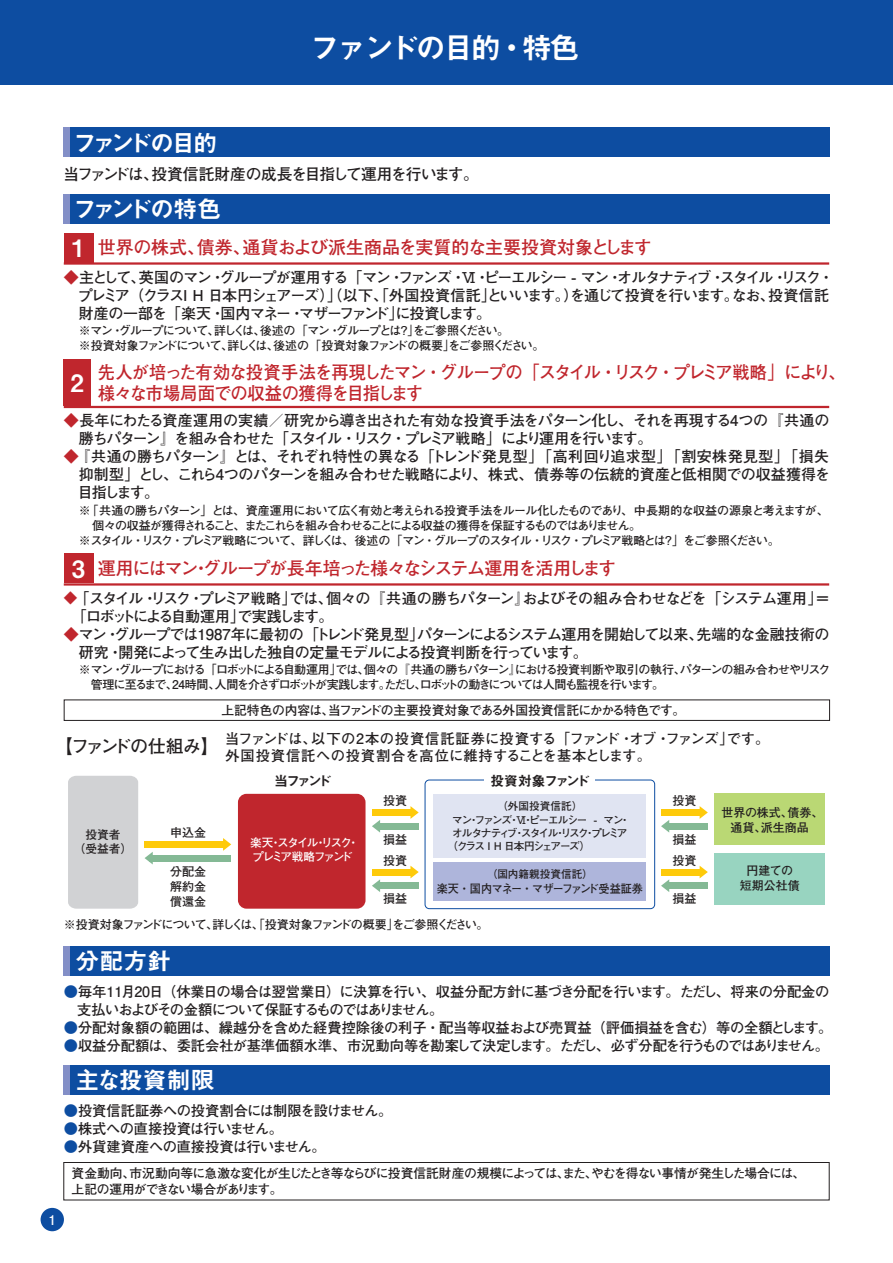
<style>
.page{position:relative;width:893px;height:1263px;background:#fff}
.page>*{position:absolute;margin:0;border:0;box-sizing:border-box;transform-origin:0 0}
.t1{font:30px "Midashi Go Pr 5 MB31";letter-spacing:-.075em;color:#fff}
.t2{font:24px "Midashi Go Pr 5 MB31";letter-spacing:-.065em;color:#fff}
.t3{font:24px "Midashi Go Pr 5 MB31";letter-spacing:-.16em;color:#fff}
.t4{font:24px "Midashi Go Pr 5 MB31";letter-spacing:-.13em;color:#fff}
.t5{font:700 18px/21px "Futo Go B101 Pr 5";letter-spacing:-.055em;color:#c0262d;scale:.96 1}
.t6{font:700 18px "Futo Go B101 Pr 5";letter-spacing:-.005em;color:#c0262d}
.t7{font:700 18px "Futo Go B101 Pr 5";letter-spacing:-.085em;color:#c0262d}
.t8{font:700 18px "Futo Go B101 Pr 5";letter-spacing:-.09em;color:#231f20}
.t9{font:700 15.75px "Futo Go B101 Pr 5";letter-spacing:-.075em;color:#231f20}
.t10{font:700 15px/18px "Futo Go B101 Pr 5";letter-spacing:-.07em;color:#231f20}
.t11{font:700 14.25px/18px "Futo Go B101 Pr 5";letter-spacing:-.055em;color:#231f20}
.t12{font:700 14.25px "Futo Go B101 Pr 5";letter-spacing:-.02em;color:#231f20}
.t13{font:700 14.25px/16.8px "Futo Go B101 Pr 5";letter-spacing:.01em;color:#231f20}
.t14{font:13.8px "Midashi Go Pr 5 MB31";letter-spacing:-.095em;color:#231f20}
.t15{font:13.8px "Midashi Go Pr 5 MB31";letter-spacing:-.215em;color:#231f20}
.t16{font:700 13.5px "Futo Go B101 Pr 5";color:#fff}
.t17{font:700 12.75px/15.8px "Futo Go B101 Pr 5";letter-spacing:-.055em;color:#231f20}
.t18{font:700 12.75px "Futo Go B101 Pr 5";letter-spacing:-.02em;color:#231f20}
.t19{font:700 12px/15px "Futo Go B101 Pr 5";letter-spacing:-.09em;color:#231f20}
.t20{font:700 12px "Futo Go B101 Pr 5";letter-spacing:-.07em;color:#231f20}
.t21{font:700 12px "Futo Go B101 Pr 5";letter-spacing:-.135em;color:#231f20}
.t22{font:700 12px/14.4px "Futo Go B101 Pr 5";color:#231f20;text-align:center}
.t23{font:700 11.7px/14.4px "Futo Go B101 Pr 5";letter-spacing:-.16em;color:#fff}
.t24{font:700 11.7px "Futo Go B101 Pr 5";letter-spacing:-.07em;color:#231f20;scale:.95 1}
.t25{font:700 11.7px/14.4px "Futo Go B101 Pr 5";letter-spacing:-.035em;color:#231f20;text-align:center}
.t26{font:700 10.65px/12.8px "Futo Go B101 Pr 5";letter-spacing:-.155em;color:#231f20}
.t27{font:700 10.65px/14.9px "Futo Go B101 Pr 5";letter-spacing:-.11em;color:#231f20;text-align:center}
.t28{font:700 10.65px "Futo Go B101 Pr 5";color:#231f20}
.s1{font-family:"Midashi Go Pr 5 MB31";font-weight:400;font-size:24px;color:#fff}
.s2{color:#c0262d}
.s3{font-size:13.5px;color:#c0262d}
.s4{color:#0d4da1}
</style>
<div class="page">
<div style="left:0;top:0;width:893px;height:85px;background:#0d4da1"></div>
<div style="left:41px;top:1208px;width:23px;height:23px;background:#0d4da1;border-radius:50%"></div>
<div style="left:63px;top:1162px;width:767px;height:38px;border:1px solid #231f20"></div>
<div style="left:70px;top:128px;width:759px;height:29px;background:#0d4da1"></div>
<div style="left:64px;top:128px;width:6px;height:29px;background:#838fc7"></div>
<div style="left:70px;top:1065px;width:759px;height:30px;background:#0d4da1"></div>
<div style="left:64px;top:1065px;width:6px;height:30px;background:#838fc7"></div>
<div style="left:70px;top:946px;width:759px;height:30px;background:#0d4da1"></div>
<div style="left:64px;top:946px;width:6px;height:30px;background:#838fc7"></div>
<div style="left:64px;top:233px;width:30px;height:29px;background:#c0262d"></div>
<hr style="left:64px;top:262px;width:765px;height:3px;background:#c0262d">
<div style="left:64px;top:554px;width:30px;height:29px;background:#c0262d"></div>
<hr style="left:64px;top:583px;width:765px;height:3px;background:#c0262d">
<div style="left:64px;top:359px;width:27px;height:47px;background:#c0262d"></div>
<hr style="left:64px;top:406px;width:765px;height:2px;background:#c0262d">
<div style="left:70px;top:194px;width:759px;height:30px;background:#0d4da1"></div>
<div style="left:64px;top:194px;width:6px;height:30px;background:#838fc7"></div>
<svg style="left:76px;top:775px;width:749px;height:135px"></svg>
<div style="left:714px;top:794px;width:111px;height:51px;background:#bad874"></div>
<div style="left:714px;top:853px;width:111px;height:51px;background:#98d4c0"></div>
<div style="left:238px;top:794px;width:127px;height:115px;background:#c0262d;border-radius:9px"></div>
<div style="left:68px;top:776px;width:70px;height:133px;background:#d1d2d4"></div>
<div style="left:145px;top:841px;width:79px;height:6px;background:#feca0a"></div>
<svg style="left:223px;top:838px;width:8px;height:13px"></svg>
<div style="left:149px;top:855px;width:82px;height:6px;background:#84b995"></div>
<svg style="left:145px;top:852px;width:8px;height:12px"></svg>
<div style="left:425px;top:779px;width:230px;height:130px;border:1px solid #0d4da1;border-radius:4px"></div>
<div style="left:485px;top:774px;width:110px;height:9px;background:#fff"></div>
<div style="left:434px;top:794px;width:212px;height:64px;background:#e0e4f2"></div>
<div style="left:434px;top:862px;width:212px;height:38px;background:#aeb5db"></div>
<div style="left:661px;top:809px;width:40px;height:7px;background:#feca0a"></div>
<svg style="left:700px;top:806px;width:8px;height:13px"></svg>
<div style="left:668px;top:823px;width:40px;height:6px;background:#84b995"></div>
<svg style="left:661px;top:820px;width:8px;height:12px"></svg>
<div style="left:661px;top:869px;width:40px;height:6px;background:#feca0a"></div>
<svg style="left:700px;top:866px;width:8px;height:12px"></svg>
<div style="left:668px;top:882px;width:40px;height:7px;background:#84b995"></div>
<svg style="left:661px;top:879px;width:8px;height:13px"></svg>
<div style="left:372px;top:809px;width:40px;height:7px;background:#feca0a"></div>
<svg style="left:410px;top:806px;width:9px;height:13px"></svg>
<div style="left:379px;top:823px;width:40px;height:6px;background:#84b995"></div>
<svg style="left:372px;top:820px;width:8px;height:12px"></svg>
<div style="left:372px;top:869px;width:40px;height:6px;background:#feca0a"></div>
<svg style="left:410px;top:866px;width:9px;height:12px"></svg>
<div style="left:379px;top:882px;width:40px;height:7px;background:#84b995"></div>
<svg style="left:372px;top:879px;width:8px;height:13px"></svg>
<div style="left:64px;top:699px;width:766px;height:22px;border:1px solid #231f20"></div>
<h1 class="t1" style="left:310px;top:24px;width:271px">ファンドの目的・特色</h1>
<p class="t16" style="left:49px;top:1209px;width:9px">1</p>
<h2 class="t3" style="left:73px;top:123px;width:146px">ファンドの目的</h2>
<p class="t9" style="left:63px;top:161px;width:417px">当ファンドは、投資信託財産の成長を目指して運用を行います。</p>
<h2 class="t4" style="left:73px;top:190px;width:150px">ファンドの特色</h2>
<p class="t6" style="left:72px;top:233px;width:581px"><span class="s1">1</span> 世界の株式、債券、通貨および派生商品を実質的な主要投資対象とします</p>
<p class="t10" style="left:78px;top:267px;width:757px;text-indent:-14px"><span class="s2">◆</span>主として、英国のマン・グループが運用する「マン・ファンズ・Ⅵ・ピーエルシー - マン・オルタナティブ・スタイル・リスク・プレミア（クラスI H 日本円シェアーズ）」（以下、｢外国投資信託｣といいます。）を通じて投資を行います。なお、投資信託財産の一部を｢楽天・国内マネー・マザーファンド｣に投資します。</p>
<p class="t19" style="left:79px;top:323px;width:467px">※マン・グループについて、詳しくは、後述の「マン・グループとは？」をご参照ください。<br>※投資対象ファンドについて、詳しくは、後述の「投資対象ファンドの概要｣をご参照ください。</p>
<h2 class="t2" style="left:71px;top:363px;width:15px">2</h2>
<p class="t5" style="left:98px;top:360px;width:780px">先人が培った有効な投資手法を再現したマン・グループの｢スタイル・リスク・プレミア戦略｣により、様々な市場局面での収益の獲得を目指します</p>
<p class="t10" style="left:79px;top:411px;width:752px;text-indent:-15px"><span class="s2">◆</span>長年にわたる資産運用の実績／研究から導き出された有効な投資手法をパターン化し、それを再現する4つの『共通の勝ちパターン』を組み合わせた「スタイル・リスク・プレミア戦略」により運用を行います。</p>
<p class="t10" style="left:78px;top:447px;width:754px;text-align:justify;text-indent:-14px"><span class="s2">◆</span>『共通の勝ちパターン』とは、それぞれ特性の異なる「トレンド発見型」「高利回り追求型」「割安株発見型」「損失抑制型」とし、これら4つのパターンを組み合わせた戦略により、株式、債券等の伝統的資産と低相関での収益獲得を目指します。</p>
<p class="t20" style="left:79px;top:501px;width:751px">※「共通の勝ちパターン」とは、資産運用において広く有効と考えられる投資手法をルール化したものであり、中長期的な収益の源泉と考えますが、</p>
<p class="t19" style="left:92px;top:517px;width:550px">個々の収益が獲得されること、またこれらを組み合わせることによる収益の獲得を保証するものではありません。</p>
<p class="t21" style="left:79px;top:531px;width:702px">※スタイル・リスク・プレミア戦略について、詳しくは、後述の「マン・グループのスタイル・リスク・プレミア戦略とは？」をご参照ください。</p>
<p class="t7" style="left:72px;top:554px;width:546px"><span class="s1">3</span> 運用にはマン・グループが長年培った様々なシステム運用を活用します</p>
<p class="t10" style="left:72px;top:588px;width:760px;text-indent:-8px"><span class="s3">◆</span>「スタイル・リスク・プレミア戦略」では、個々の『共通の勝ちパターン』およびその組み合わせなどを「システム運用」＝「ロボットによる自動運用」で実践します。</p>
<p class="t10" style="left:79px;top:624px;width:752px;text-indent:-15px"><span class="s2">◆</span>マン・グループでは1987年に最初の「トレンド発見型」パターンによるシステム運用を開始して以来、先端的な金融技術の研究・開発によって生み出した独自の定量モデルによる投資判断を行っています。</p>
<p class="t19" style="left:91px;top:661px;width:741px;text-indent:-12px">※マン・グループにおける「ロボットによる自動運用」では、個々の『共通の勝ちパターン』における投資判断や取引の執行、パターンの組み合わせやリスク管理に至るまで、24時間、人間を介さずロボットが実践します。ただし、ロボットの動きについては人間も監視を行います。</p>
<p class="t18" style="left:221px;top:700px;width:465px">上記特色の内容は、当ファンドの主要投資対象である外国投資信託にかかる特色です。</p>
<p class="t8" style="left:55px;top:731px;width:165px">【ファンドの仕組み】</p>
<p class="t13" style="left:225px;top:729px;width:546px">当ファンドは、以下の2本の投資信託証券に投資する｢ファンド・オブ・ファンズ｣です。外国投資信託への投資割合を高位に維持することを基本とします。</p>
<p class="t25" style="left:73px;top:826px;width:61px">投資者<br>（受益者）</p>
<p class="t19" style="left:170px;top:824px;width:37px">申込金</p>
<p class="t19" style="left:170px;top:863px;width:37px;text-align:justify">分配金解約金償還金</p>
<p class="t15" style="left:274px;top:770px;width:59px">当ファンド</p>
<p class="t14" style="left:490px;top:770px;width:100px">投資対象ファンド</p>
<p class="t27" style="left:452px;top:797px;width:179px">（外国投資信託）<br>マン・ファンズ・Ⅵ・ピーエルシー - マン・</p>
<p class="t26" style="left:447px;top:826px;width:182px;text-indent:5px">オルタナティブ・スタイル・リスク・プレミア（クラス I H 日本円シェアーズ）</p>
<p class="t28" style="left:487px;top:865px;width:108px">（国内籍親投資信託）</p>
<p class="t24" style="left:437px;top:880px;width:219px">楽天・国内マネー・マザーファンド受益証券</p>
<p class="t19" style="left:383px;top:792px;width:25px">投資</p>
<p class="t19" style="left:383px;top:828px;width:25px;line-height:21px">損益投資</p>
<p class="t19" style="left:383px;top:890px;width:25px">損益</p>
<p class="t23" style="left:250px;top:834px;width:110px">楽天・スタイル・リスク・プレミア戦略ファンド</p>
<p class="t19" style="left:64px;top:916px;width:426px">※投資対象ファンドについて、詳しくは、「投資対象ファンドの概要」をご参照ください。</p>
<h2 class="t2" style="left:75px;top:942px;width:98px">分配方針</h2>
<p class="t19" style="left:672px;top:792px;width:25px">投資</p>
<p class="t19" style="left:672px;top:828px;width:25px;line-height:21px">損益投資</p>
<p class="t19" style="left:672px;top:890px;width:25px">損益</p>
<p class="t22" style="left:721px;top:805px;width:103px">世界の株式、債券、通貨、派生商品</p>
<p class="t22" style="left:740px;top:863px;width:61px">円建ての短期公社債</p>
<p class="t11" style="left:77px;top:982px;width:754px;text-indent:-13px"><span class="s4">●</span>毎年11月20日（休業日の場合は翌営業日）に決算を行い、収益分配方針に基づき分配を行います。ただし、将来の分配金の支払いおよびその金額について保証するものではありません。</p>
<p class="t12" style="left:64px;top:1016px;width:770px"><span class="s4">●</span>分配対象額の範囲は、繰越分を含めた経費控除後の利子・配当等収益および売買益（評価損益を含む）等の全額とします。</p>
<p class="t11" style="left:64px;top:1036px;width:767px"><span class="s4">●</span>収益分配額は、委託会社が基準価額水準、市況動向等を勘案して決定します。ただし、必ず分配を行うものではありません。</p>
<h2 class="t2" style="left:75px;top:1061px;width:141px">主な投資制限</h2>
<p class="t12" style="left:64px;top:1099px;width:330px"><span class="s4">●</span>投資信託証券への投資割合には制限を設けません。</p>
<p class="t12" style="left:64px;top:1117px;width:221px"><span class="s4">●</span>株式への直接投資は行いません。</p>
<p class="t12" style="left:64px;top:1135px;width:264px"><span class="s4">●</span>外貨建資産への直接投資は行いません。</p>
<p class="t17" style="left:72px;top:1165px;width:735px">資金動向、市況動向等に急激な変化が生じたとき等ならびに投資信託財産の規模によっては、また、やむを得ない事情が発生した場合には、上記の運用ができない場合があります。</p>
</div>
